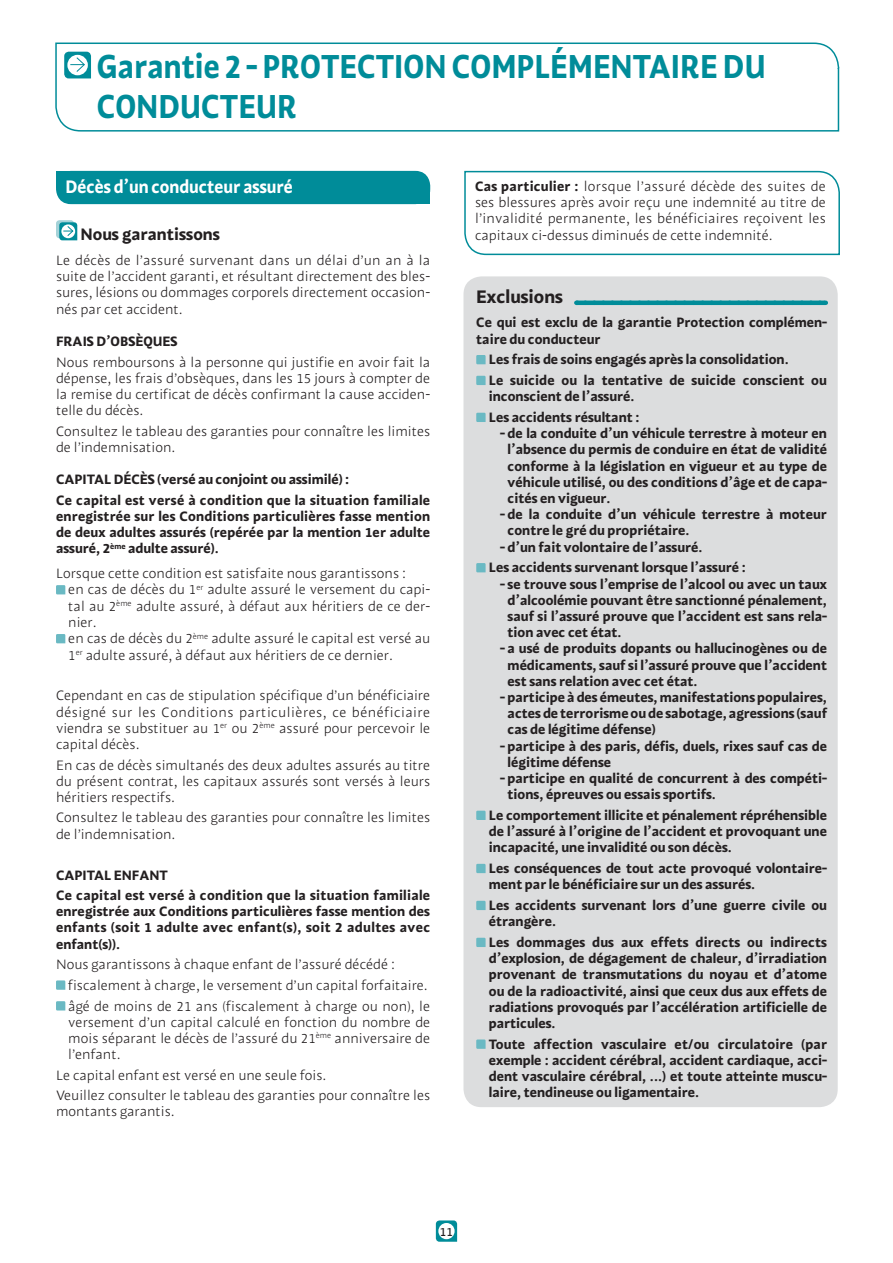
<style>
.page{position:relative;width:893px;height:1263px;background:#fff}
.page>*{position:absolute;margin:0;border:0;box-sizing:border-box;transform-origin:0 0}
.t1{font:33px/39.6px "MAAF Bold";color:#008c99;scale:.9 1}
.t2{font:18px "MAAF Bold";color:#fff;scale:.92 1}
.t3{font:18px "MAAF Bold";color:#231f20}
.t4{font:16.5px "MAAF Bold";color:#231f20}
.t5{font:13.5px/16.2px "MAAF Bold";color:#231f20;text-align:justify}
.t6{font:13.5px/16.2px "MAAF Light";color:#231f20;text-align:justify}
.t7{font:13.5px/20.4px "MAAF Bold";letter-spacing:.02em;color:#231f20}
.t8{font:12px "MAAF";color:#231f20}
.s1{font-family:"MAAF Bold"}
</style>
<div class="page">
<svg style="left:435px;top:1220px;width:23px;height:22px"></svg>
<div style="left:439px;top:1224px;width:15px;height:14px;background:#fff;border-radius:50%"></div>
<div style="left:438px;top:1223px;width:17px;height:16px;border:2px solid #fff;border-radius:50%"></div>
<svg style="left:55px;top:42px;width:785px;height:90px"></svg>
<svg style="left:63px;top:50px;width:29px;height:30px"></svg>
<div style="left:56px;top:171px;width:374px;height:33px;background:#008c99;border-radius:15px"></div>
<div style="left:56px;top:171px;width:21px;height:16px;background:#008c99"></div>
<div style="left:409px;top:187px;width:21px;height:17px;background:#008c99"></div>
<div style="left:56px;top:220px;width:18px;height:18px;border:2px solid #a4d2d8;border-radius:3px"></div>
<svg style="left:58px;top:221px;width:20px;height:20px"></svg>
<svg style="left:56px;top:585px;width:9px;height:9px"></svg>
<svg style="left:56px;top:634px;width:9px;height:9px"></svg>
<svg style="left:56px;top:980px;width:9px;height:10px"></svg>
<svg style="left:56px;top:1001px;width:9px;height:9px"></svg>
<svg style="left:464px;top:170px;width:376px;height:86px"></svg>
<div style="left:463px;top:276px;width:375px;height:831px;background:#dcddde;border-radius:18px"></div>
<hr style="left:576px;top:301px;width:249px;height:4px;background:#008c99">
<svg style="left:476px;top:355px;width:10px;height:9px"></svg>
<svg style="left:476px;top:376px;width:10px;height:9px"></svg>
<svg style="left:476px;top:413px;width:10px;height:9px"></svg>
<svg style="left:476px;top:563px;width:10px;height:9px"></svg>
<svg style="left:476px;top:811px;width:10px;height:9px"></svg>
<svg style="left:476px;top:864px;width:10px;height:9px"></svg>
<svg style="left:476px;top:901px;width:10px;height:9px"></svg>
<svg style="left:476px;top:938px;width:10px;height:9px"></svg>
<svg style="left:476px;top:1039px;width:10px;height:10px"></svg>
<h1 class="t1" style="left:97px;top:51px;width:745px">Garantie 2 - PROTECTION COMPLÉMENTAIRE DU<br>CONDUCTEUR</h1>
<h2 class="t2" style="left:65px;top:181px;width:249px">Décès d’un conducteur assuré</h2>
<p class="t4" style="left:80px;top:229px;width:141px">Nous garantissons</p>
<p class="t6" style="left:56px;top:254px;width:376px">Le décès de l’assuré survenant dans un délai d’un an à la suite de l’accident garanti, et résultant directement des bles&shy;sures, lésions ou dommages corporels directement occasion&shy;nés par cet accident.</p>
<p class="t5" style="left:56px;top:335px;width:123px">FRAIS D’OBSÈQUES</p>
<p class="t6" style="left:56px;top:355px;width:376px">Nous remboursons à la personne qui justifie en avoir fait la dépense, les frais d’obsèques, dans les 15 jours à compter de la remise du certificat de décès confirmant la cause acciden&shy;telle du décès.</p>
<p class="t6" style="left:56px;top:424px;width:376px">Consultez le tableau des garanties pour connaître les limites de l’indemnisation.</p>
<p class="t7" style="left:56px;top:471px;width:376px">CAPITAL DÉCÈS (versé au conjoint ou assimilé) :<br>Ce capital est versé à condition que la situation familiale</p>
<p class="t5" style="left:56px;top:509px;width:376px">enregistrée sur les Conditions particulières fasse mention de deux adultes assurés (repérée par la mention 1er adulte assuré, 2<sup>ème</sup> adulte assuré).</p>
<p class="t6" style="left:68px;top:567px;width:363px;text-align:left;text-indent:-12px">Lorsque cette condition est satisfaite nous garantissons :<br>en cas de décès du 1<sup>er</sup> adulte assuré le versement du capi&shy;tal au 2<sup>ème</sup> adulte assuré, à défaut aux héritiers de ce der&shy;nier.<br>en cas de décès du 2<sup>ème</sup> adulte assuré le capital est versé au 1<sup>er</sup> adulte assuré, à défaut aux héritiers de ce dernier.</p>
<p class="t6" style="left:56px;top:689px;width:376px">Cependant en cas de stipulation spécifique d’un bénéficiaire désigné sur les Conditions particulières, ce bénéficiaire viendra se substituer au 1<sup>er</sup> ou 2<sup>ème</sup> assuré pour percevoir le capital décès.</p>
<p class="t6" style="left:56px;top:758px;width:376px">En cas de décès simultanés des deux adultes assurés au titre du présent contrat, les capitaux assurés sont versés à leurs héritiers respectifs.</p>
<p class="t6" style="left:56px;top:811px;width:376px">Consultez le tableau des garanties pour connaître les limites de l’indemnisation.</p>
<p class="t7" style="left:56px;top:866px;width:376px">CAPITAL ENFANT<br>Ce capital est versé à condition que la situation familiale</p>
<p class="t5" style="left:56px;top:905px;width:376px">enregistrée aux Conditions particulières fasse mention des enfants (soit 1 adulte avec enfant(s), soit 2 adultes avec enfant(s)).</p>
<p class="t6" style="left:68px;top:955px;width:363px;line-height:20.7px;text-align:left;text-indent:-12px">Nous garantissons à chaque enfant de l’assuré décédé : fiscalement à charge, le versement d’un capital forfaitaire. âgé de moins de 21 ans (fiscalement à charge ou non), le</p>
<p class="t6" style="left:68px;top:1015px;width:363px">versement d’un capital calculé en fonction du nombre de mois séparant le décès de l’assuré du 21<sup>ème</sup> anniversaire de l’enfant.</p>
<p class="t6" style="left:56px;top:1066px;width:376px;line-height:20.4px">Le capital enfant est versé en une seule fois.<br>Veuillez consulter le tableau des garanties pour connaître les</p>
<p class="t6" style="left:56px;top:1105px;width:120px">montants garantis.</p>
<p class="t6" style="left:475px;top:180px;width:352px"><span class="s1">Cas particulier :</span> lorsque l’assuré décède des suites de ses blessures après avoir reçu une indemnité au titre de l’invalidité permanente, les bénéficiaires reçoivent les capitaux ci-dessus diminués de cette indemnité.</p>
<h2 class="t3" style="left:476px;top:290px;width:88px">Exclusions</h2>
<p class="t5" style="left:476px;top:316px;width:352px">Ce qui est exclu de la garantie Protection complémen&shy;taire du conducteur</p>
<p class="t5" style="left:489px;top:351px;width:340px;line-height:20.7px">Les frais de soins engagés après la consolidation.<br>Le suicide ou la tentative de suicide conscient ou</p>
<p class="t5" style="left:489px;top:388px;width:152px;line-height:20.7px">inconscient de l’assuré.<br>Les accidents résultant :</p>
<p class="t5" style="left:508px;top:427px;width:321px;text-indent:-7px">- de la conduite d’un véhicule terrestre à moteur en l’absence du permis de conduire en état de validité conforme à la législation en vigueur et au type de véhicule utilisé, ou des conditions d’âge et de capa&shy;cités en vigueur.</p>
<p class="t5" style="left:508px;top:508px;width:321px;text-indent:-7px">- de la conduite d’un véhicule terrestre à moteur contre le gré du propriétaire.</p>
<p class="t5" style="left:489px;top:538px;width:259px;line-height:20.7px;text-indent:11px">- d’un fait volontaire de l’assuré.<br>Les accidents survenant lorsque l’assuré :</p>
<p class="t5" style="left:508px;top:577px;width:321px;text-indent:-7px">- se trouve sous l’emprise de l’alcool ou avec un taux d’alcoolémie pouvant être sanctionné pénalement, sauf si l’assuré prouve que l’accident est sans rela&shy;tion avec cet état.</p>
<p class="t5" style="left:508px;top:642px;width:321px;text-indent:-7px">- a usé de produits dopants ou hallucinogènes ou de médicaments, sauf si l’assuré prouve que l’accident est sans relation avec cet état.</p>
<p class="t5" style="left:508px;top:691px;width:321px;text-indent:-7px">- participe à des émeutes, manifestations populaires, actes de terrorisme ou de sabotage, agressions (sauf cas de légitime défense)</p>
<p class="t5" style="left:508px;top:739px;width:321px;text-indent:-7px">- participe à des paris, défis, duels, rixes sauf cas de légitime défense</p>
<p class="t5" style="left:508px;top:772px;width:321px;text-indent:-7px">- participe en qualité de concurrent à des compéti&shy;tions, épreuves ou essais sportifs.</p>
<p class="t5" style="left:489px;top:809px;width:340px">Le comportement illicite et pénalement répréhensible de l’assuré à l’origine de l’accident et provoquant une incapacité, une invalidité ou son décès.</p>
<p class="t5" style="left:489px;top:862px;width:340px">Les conséquences de tout acte provoqué volontaire&shy;ment par le bénéficiaire sur un des assurés.</p>
<p class="t5" style="left:489px;top:899px;width:340px">Les accidents survenant lors d’une guerre civile ou étrangère.</p>
<p class="t5" style="left:489px;top:936px;width:340px">Les dommages dus aux effets directs ou indirects d’explosion, de dégagement de chaleur, d’irradiation provenant de transmutations du noyau et d’atome ou de la radioactivité, ainsi que ceux dus aux effets de radiations provoqués par l’accélération artificielle de particules.</p>
<p class="t5" style="left:489px;top:1037px;width:340px">Toute affection vasculaire et/ou circulatoire (par exemple : accident cérébral, accident cardiaque, acci&shy;dent vasculaire cérébral, ...) et toute atteinte muscu&shy;laire, tendineuse ou ligamentaire.</p>
<p class="t8" style="left:440px;top:1227px;width:15px">11</p>
</div>
